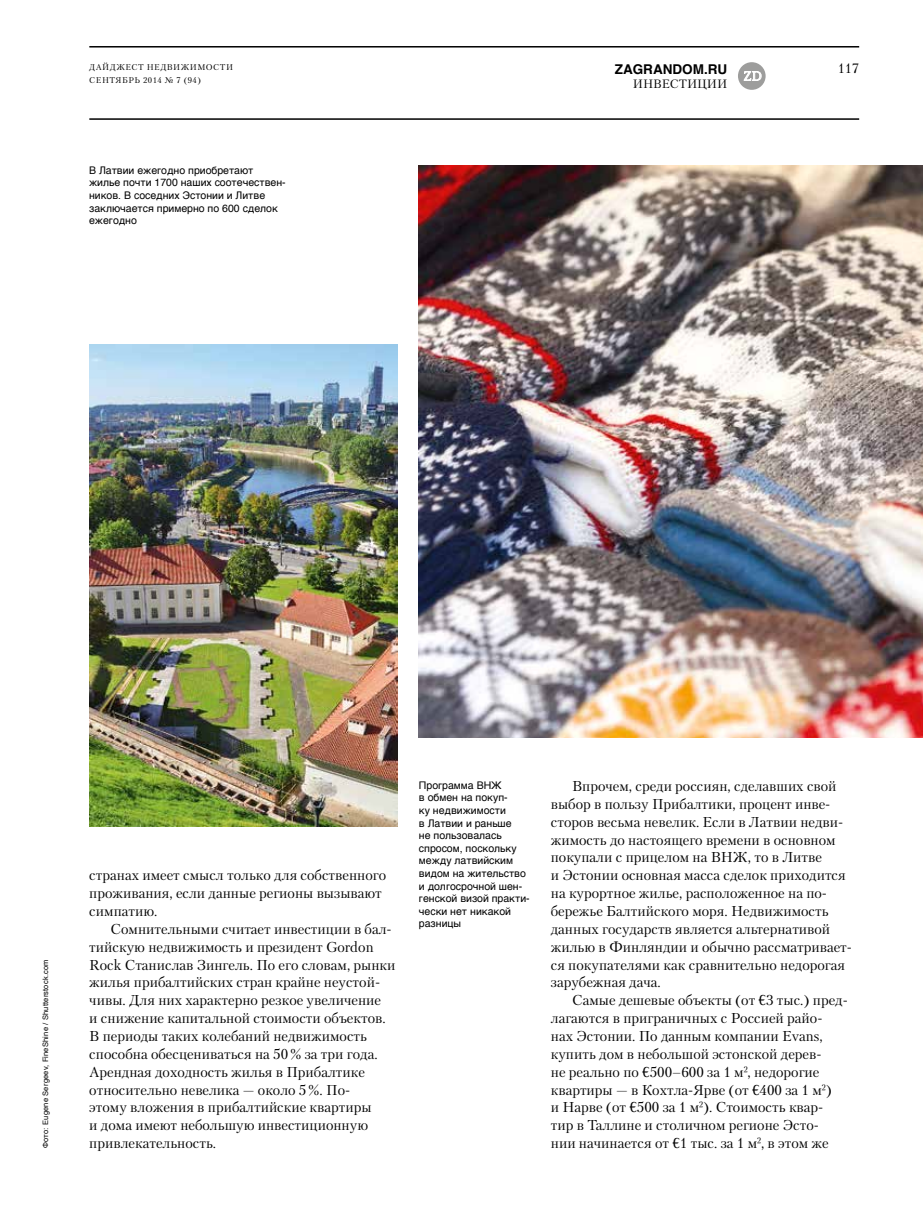
<style>
.page{position:relative;width:923px;height:1212px;background:#fff}
.page>*{position:absolute;margin:0;border:0;box-sizing:border-box;transform-origin:0 0}
.t1{font:14.25px/17.9px "Petersburg TF";color:#000}
.t2{font:700 13.5px "Helvetica TF";color:#000}
.t3{font:13.5px "Petersburg TF";color:#000}
.t4{font:12.6px "Petersburg TF";color:#fff}
.t5{font:12px "Petersburg TF";color:#000}
.t6{font:10.5px/12.6px "Helvetica TF";color:#000}
.t7{font:8.25px/13.5px "Petersburg TF";letter-spacing:.06em;color:#000}
.t8{font:7.5px "Helvetica TF";letter-spacing:.025em;color:#000}
</style>
<div class="page">
<hr style="left:89px;top:118px;width:770px;height:2px;background:#000">
<hr style="left:89px;top:46px;width:770px;height:2px;background:#000">
<div style="left:738px;top:62px;width:27px;height:28px;background:#9d9d9c;border-radius:50%"></div>
<svg style="left:744px;top:71px;width:17px;height:10px"></svg>
<img style="left:419px;top:166px;width:504px;height:571px">
<img style="left:90px;top:344px;width:308px;height:483px">
<p class="t7" style="left:89px;top:60px;width:145px">ДАЙДЖЕСТ НЕДВИЖИМОСТИ<br>СЕНТЯБРЬ 2014 № 7 (94)</p>
<p class="t2" style="left:615px;top:58px;width:114px">ZAGRANDOM.RU</p>
<p class="t5" style="left:633px;top:77px;width:21px">Инвестиции</p>
<p class="t4" style="left:743px;top:68px;width:20px">ZD</p>
<p class="t6" style="left:89px;top:164px;width:198px">В Латвии ежегодно приобретают жилье почти 1700 наших соотечествен&shy;ников. В соседних Эстонии и Литве заключается примерно по 600 сделок ежегодно</p>
<p class="t3" style="left:838px;top:60px;width:23px">117</p>
<p class="t8" style="left:40px;top:1148px;width:190px;rotate:-90deg">Фото: Eugene Sergeev, FineShine / Shutterstock.com</p>
<p class="t1" style="left:89px;top:866px;width:298px">странах имеет смысл только для собственного проживания, если данные регионы вызывают симпатию.</p>
<p class="t1" style="left:89px;top:920px;width:308px;text-indent:21px">Сомнительными считает инвестиции в бал&shy;тийскую недвижимость и президент Gordon Rock Станислав Зингель. По его словам, рынки жилья прибалтийских стран крайне неустой&shy;чивы. Для них характерно резкое увеличение<br>и снижение капитальной стоимости объектов.<br>В периоды таких колебаний недвижимость способна обесцениваться на 50% за три года.<br>Арендная доходность жилья в Прибалтике относительно невелика — около 5%. По-<br>этому вложения в прибалтийские квартиры<br>и дома имеют небольшую инвестиционную привлекательность.</p>
<p class="t6" style="left:419px;top:779px;width:112px">Программа ВНЖ<br>в обмен на покуп-<br>ку недвижимости<br>в Латвии и раньше<br>не пользовалась спросом, поскольку между латвийским видом на жительство и долгосрочной шен&shy;генской визой практи&shy;чески нет никакой разницы</p>
<p class="t1" style="left:551px;top:777px;width:303px;text-indent:21px">Впрочем, среди россиян, сделавших свой выбор в пользу Прибалтики, процент инве&shy;сторов весьма невелик. Если в Латвии недви&shy;жимость до настоящего времени в основном покупали с прицелом на ВНЖ, то в Литве<br>и Эстонии основная масса сделок приходится на курортное жилье, расположенное на по&shy;бережье Балтийского моря. Недвижимость данных государств является альтернативой жилью в Финляндии и обычно рассматривает&shy;ся покупателями как сравнительно недорогая зарубежная дача.</p>
<p class="t1" style="left:551px;top:991px;width:298px;text-indent:21px">Самые дешевые объекты (от €3 тыс.) пред&shy;лагаются в приграничных с Россией райо&shy;нах Эстонии. По данным компании Evans, купить дом в небольшой эстонской дерев-<br>не реально по €500–600 за 1 м², недорогие квартиры — в Кохтла-Ярве (от €400 за 1 м²)<br>и Нарве (от €500 за 1 м²). Стоимость квар&shy;тир в Таллине и столичном регионе Эсто-<br>нии начинается от €1 тыс. за 1 м², в этом же</p>
</div>
